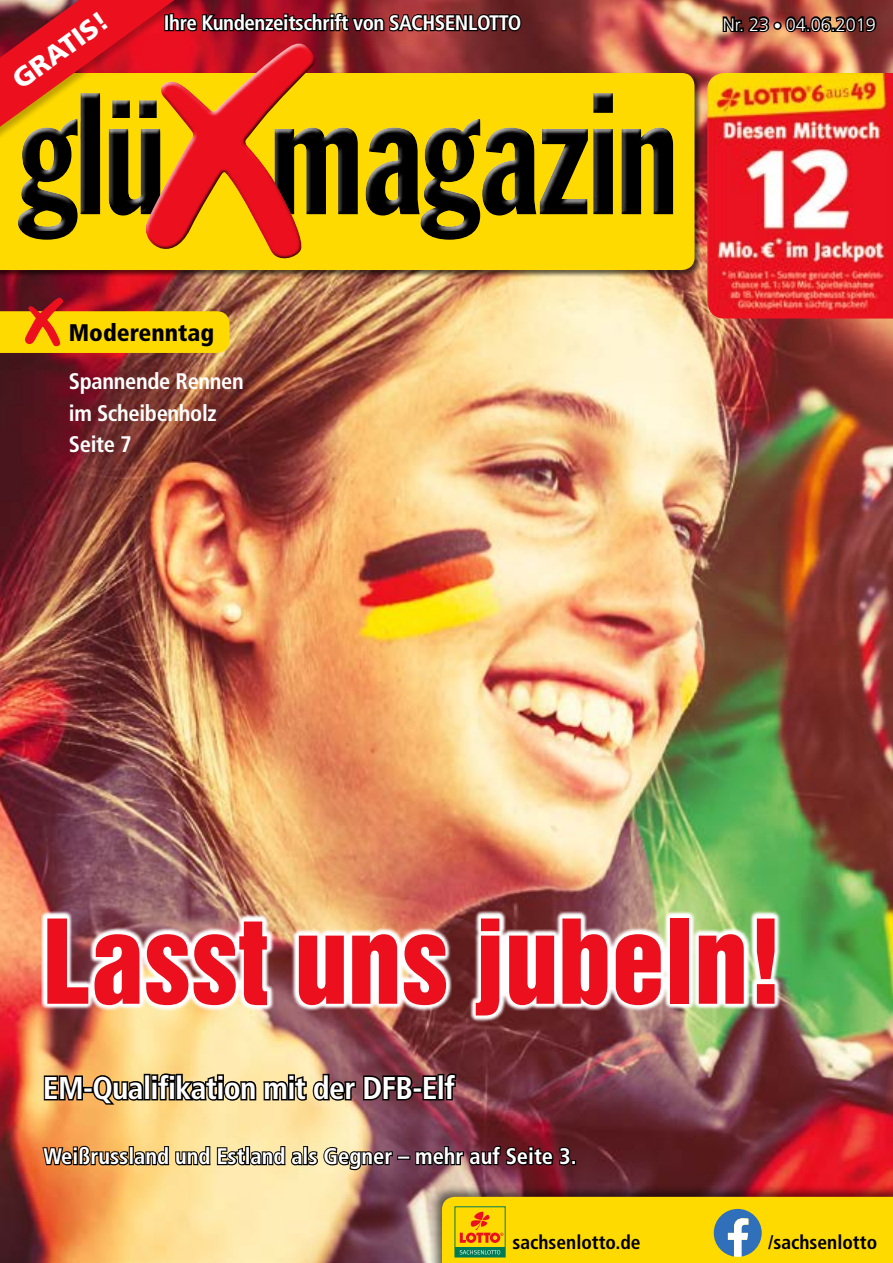
<style>
.page{position:relative;width:893px;height:1263px;background:#fff}
.page>*{position:absolute;margin:0;border:0;box-sizing:border-box;transform-origin:0 0}
.t1{font:106.65px "Helvetica Inserat LT Std";color:#ec101f}
.t2{font:700 condensed 31.5px "Frutiger LT Std";letter-spacing:-.02em;color:#fff}
.t3{font:900 27px "Frutiger LT Std";color:#fff}
.t4{font:900 condensed 24px "Frutiger LT Std";color:#000}
.t5{font:700 condensed 22.5px/31.5px "Frutiger LT Std";color:#fff}
.t6{font:700 condensed 21px "Frutiger LT Std";letter-spacing:-.02em;color:#fff}
.t7{font:700 condensed 19.5px "Frutiger LT Std";color:#000}
.t8{font:300 18px "Frutiger LT Std";color:#fff}
</style>
<div class="page">
<img style="left:0;top:0;width:893px;height:1263px">
<img style="left:721px;top:8px;width:157px;height:32px">
<svg style="left:0;top:297px;width:230px;height:56px;background:#e2a20d"></svg>
<img style="left:41px;top:910px;width:739px;height:113px">
<svg style="left:42px;top:1059px;width:42px;height:57px;background:#9f6e3f"></svg>
<div style="left:83px;top:1087px;width:10px;height:6px;border:3px solid #000"></div>
<svg style="left:91px;top:1074px;width:55px;height:33px;background:#7f673c"></svg>
<div style="left:144px;top:1074px;width:7px;height:26px;border:3px solid #000"></div>
<div style="left:151px;top:1081px;width:7px;height:19px;border:3px solid #000"></div>
<div style="left:151px;top:1074px;width:7px;height:7px;border:3px solid #000"></div>
<svg style="left:155px;top:1072px;width:259px;height:30px;background:#635240"></svg>
<div style="left:412px;top:1087px;width:10px;height:6px;border:3px solid #000"></div>
<svg style="left:421px;top:1072px;width:37px;height:30px"></svg>
<svg style="left:41px;top:1126px;width:353px;height:59px;background:#c2a06e"></svg>
<div style="left:397px;top:1155px;width:13px;height:5px;border:2px solid #000"></div>
<svg style="left:414px;top:1145px;width:162px;height:22px;background:#3e1820"></svg>
<div style="left:0;top:72px;width:702px;height:204px;background:#000;opacity:.6"></div>
<div style="left:0;top:73px;width:694px;height:197px;background:#ffda00"></div>
<div style="left:271px;top:91px;width:407px;height:149px;background:#000;opacity:.75"></div>
<svg style="left:0;top:0;width:523px;height:259px;background:#b46812"></svg>
<div style="left:430px;top:1184px;width:463px;height:79px;background:#000;opacity:.55"></div>
<svg style="left:442px;top:1197px;width:451px;height:66px;background:#efd00e"></svg>
<img style="left:707px;top:73px;width:186px;height:246px">
<p class="t3" style="left:6px;top:69px;width:112px;rotate:-36deg">GRATIS!</p>
<p class="t6" style="left:164px;top:10px;width:359px">Ihre Kundenzeitschrift von SACHSENLOTTO</p>
<p class="t4" style="left:69px;top:318px;width:147px">Moderenntag</p>
<p class="t5" style="left:69px;top:366px;width:177px">Spannende Rennen im Scheibenholz<br>Seite 7</p>
<p class="t8" style="left:723px;top:14px;width:155px">Nr. 23 ● 04.06.2019</p>
<h1 class="t1" style="left:43px;top:898px;width:742px">Lasst uns jubeln!</h1>
<h2 class="t2" style="left:43px;top:1069px;width:413px">EM-Qualifikation mit der DFB-Elf</h2>
<p class="t5" style="left:44px;top:1140px;width:535px">Weißrussland und Estland als Gegner – mehr auf Seite 3.</p>
<p class="t7" style="left:512px;top:1230px;width:130px">sachsenlotto.de</p>
<p class="t7" style="left:768px;top:1230px;width:111px">/sachsenlotto</p>
</div>
